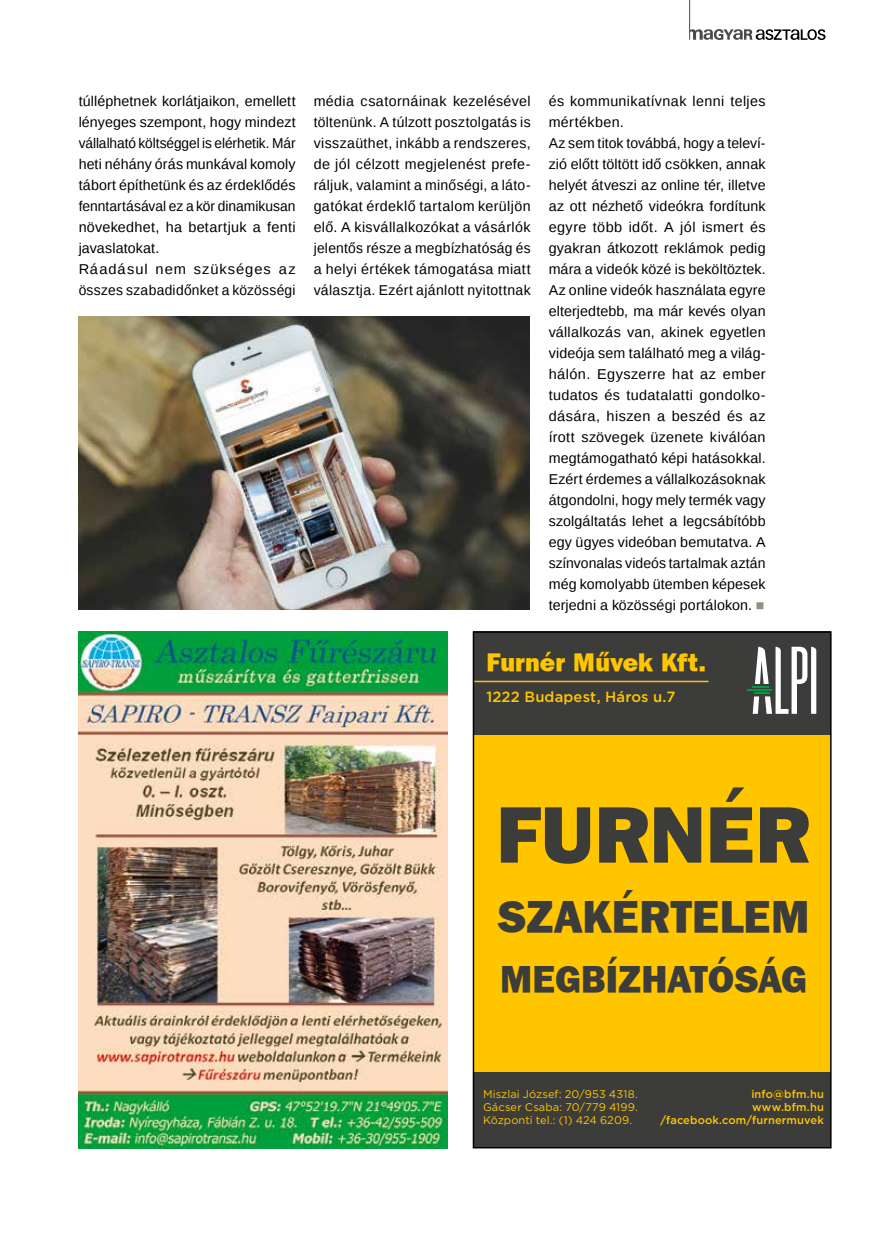
<style>
.page{position:relative;width:872px;height:1242px;background:#fff}
.page>*{position:absolute;margin:0;border:0;box-sizing:border-box;transform-origin:0 0}
.t1{font:79.65px "Franklin Gothic Hv PFL Normal";color:#3c3c3b}
.t2{font:44.1px "Franklin Gothic Hv PFL Normal";letter-spacing:.005em;color:#3c3c3b}
.t3{font:37.05px "Franklin Gothic Hv PFL Normal";color:#3c3c3b}
.t4{font:25.05px "Franklin Gothic Hv PFL Normal";color:#ffc600}
.t5{font:500 14.7px "Gotham";letter-spacing:.015em;color:#ffc600}
.t6{font:14.25px/21px "Liberation Sans";letter-spacing:.01em;color:#000}
.t7{font:11.1px/13.2px "Gotham";letter-spacing:.01em;color:#ffc600;text-align:justify}
.t8{font:500 11.1px/13.2px "Gotham";letter-spacing:.01em;color:#ffc600;text-align:right}
.s1{color:#968e82}
</style>
<div class="page">
<svg style="left:690px;top:29px;width:135px;height:11px"></svg>
<hr style="left:689px;top:0;width:1px;height:40px;background:#4a4a49">
<img style="left:79px;top:316px;width:450px;height:294px">
<div style="left:473px;top:631px;width:358px;height:516px;background:#3c3c3b"></div>
<hr style="left:747px;top:689px;width:25px;height:2px;background:#009a44">
<svg style="left:752px;top:647px;width:64px;height:67px"></svg>
<hr style="left:473px;top:681px;width:235px;height:1px;background:#ffc600">
<div style="left:474px;top:735px;width:357px;height:336px;background:#ffc600"></div>
<img style="left:79px;top:631px;width:368px;height:517px">
<p class="t6" style="left:79px;top:91px;width:218px">túlléphetnek korlátjaikon, emellett lényeges szempont, hogy mindezt vállalható költséggel is elérhetik. Már heti néhány órás munkával komoly tábort építhetünk és az érdeklődés fenntartásával ez a kör dinamikusan növekedhet, ha betartjuk a fenti javaslatokat.<br>Ráadásul nem szükséges az összes szabadidőnket a közösségi</p>
<p class="t6" style="left:314px;top:91px;width:218px;text-align:justify">média csatornáinak kezelésével töltenünk. A túlzott posztolgatás is visszaüthet, inkább a rendszeres, de jól célzott megjelenést prefe&shy;ráljuk, valamint a minőségi, a láto&shy;gatókat érdeklő tartalom kerüljön elő. A kisvállalkozókat a vásárlók jelentős része a megbízhatóság és a helyi értékek támogatása miatt választja. Ezért ajánlott nyitottnak</p>
<p class="t6" style="left:548px;top:91px;width:218px">és kommunikatívnak lenni teljes mértékben.<br>Az sem titok továbbá, hogy a televí&shy;zió előtt töltött idő csökken, annak helyét átveszi az online tér, illetve az ott nézhető videókra fordítunk egyre több időt. A jól ismert és gyakran átkozott reklámok pedig mára a videók közé is beköltöztek.<br>Az online videók használata egyre elterjedtebb, ma már kevés olyan vállalkozás van, akinek egyetlen videója sem található meg a világ&shy;hálón. Egyszerre hat az ember tudatos és tudatalatti gondolko&shy;dására, hiszen a beszéd és az írott szövegek üzenete kiválóan megtámogatható képi hatásokkal.<br>Ezért érdemes a vállalkozásoknak átgondolni, hogy mely termék vagy szolgáltatás lehet a legcsábítóbb egy ügyes videóban bemutatva. A színvonalas videós tartalmak aztán még komolyabb ütemben képesek terjedni a közösségi portálokon. <span class="s1">■</span></p>
<h3 class="t4" style="left:486px;top:646px;width:221px">Furnér Művek Kft.</h3>
<p class="t5" style="left:486px;top:687px;width:190px">1222 Budapest, Háros u.7</p>
<h1 class="t1" style="left:496px;top:783px;width:316px">FURNÉR</h1>
<h2 class="t2" style="left:497px;top:888px;width:314px">SZAKÉRTELEM</h2>
<h3 class="t3" style="left:500px;top:955px;width:308px">MEGBÍZHATÓSÁG</h3>
<p class="t7" style="left:483px;top:1086px;width:156px">Miszlai József: 20/953 4318.<br>Gácser Csaba: 70/779 4199.<br>Központi tel.: (1) 424 6209.</p>
<p class="t8" style="left:660px;top:1087px;width:165px">info@bfm.hu<br>www.bfm.hu /facebook.com/furnermuvek</p>
</div>
